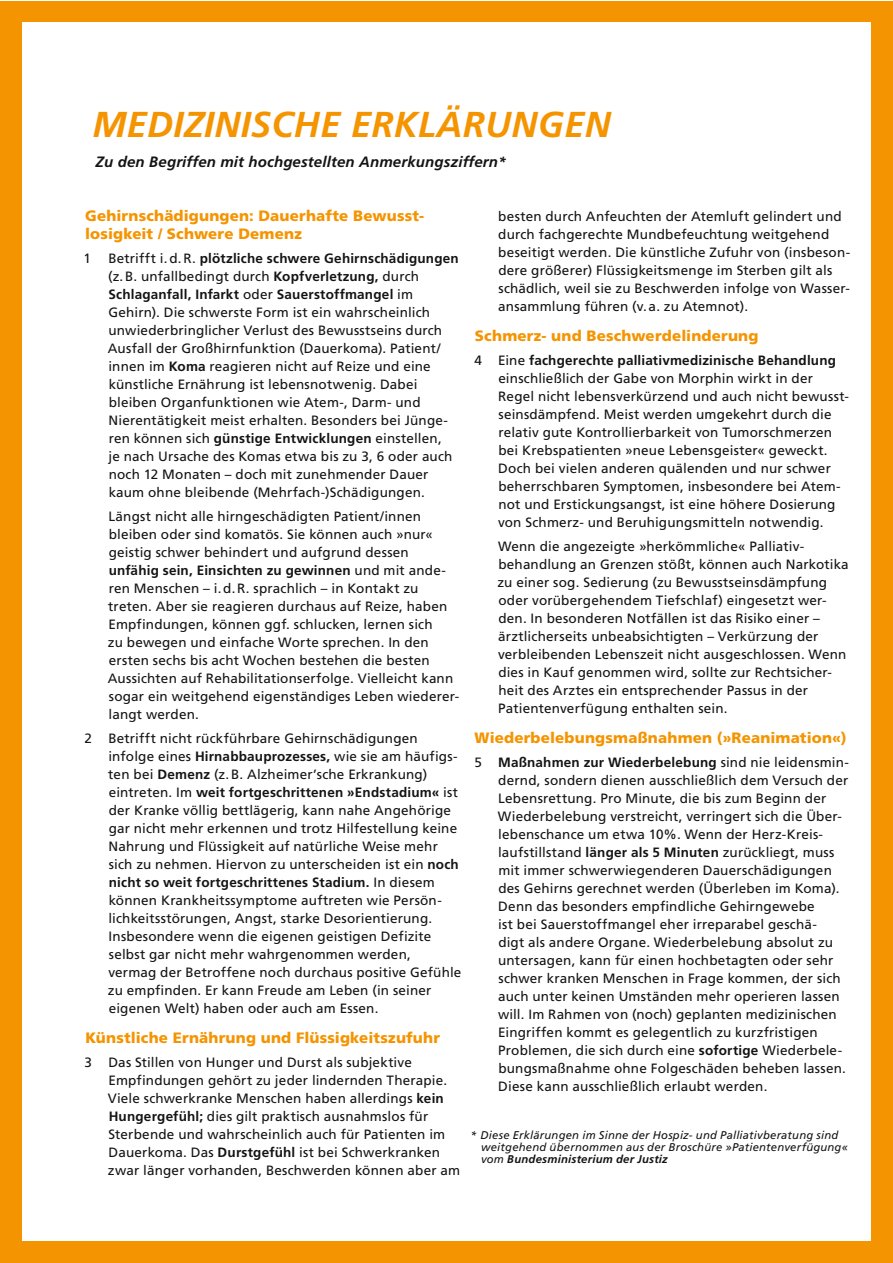
<style>
.page{position:relative;width:893px;height:1263px;background:#fff}
.page>*{position:absolute;margin:0;border:0;box-sizing:border-box;transform-origin:0 0}
.t1{font:italic 700 36px "Frutiger LT Std";letter-spacing:.01em;color:#f59401}
.t2{font:900 15px/18px "Frutiger LT Std";letter-spacing:.01em;color:#f59401}
.t3{font:italic 700 15px "Frutiger LT Std";letter-spacing:.01em;color:#131413}
.t4{font:13.5px/18px "Frutiger LT Std";letter-spacing:.015em;color:#131413}
.t5{font:italic 11.25px/12px "Frutiger LT Std";letter-spacing:.02em;color:#131413}
.s1{font-weight:700}
</style>
<div class="page">
<div style="left:872px;top:1px;width:20px;height:1262px;background:#f59401"></div>
<div style="left:0;top:1px;width:892px;height:20px;background:#f59401"></div>
<div style="left:0;top:1242px;width:892px;height:21px;background:#f59401"></div>
<div style="left:0;top:1px;width:21px;height:1262px;background:#f59401"></div>
<h1 class="t1" style="left:92px;top:103px;width:520px">MEDIZINISCHE ERKLÄRUNGEN</h1>
<p class="t3" style="left:96px;top:153px;width:412px">Zu den Begriffen mit hochgestellten Anmerkungsziffern*</p>
<p class="t2" style="left:85px;top:207px;width:340px">Gehirnschädigungen: Dauerhafte Bewusst&shy;losigkeit / Schwere Demenz</p>
<p class="t4" style="left:83px;top:249px;width:9px">1</p>
<p class="t4" style="left:108px;top:249px;width:352px">Betrifft i.d.R. <span class="s1">plötzliche schwere Gehirnschädigungen </span>(z.B. unfallbedingt durch <span class="s1">Kopfverletzung,</span> durch <span class="s1">Schlaganfall, Infarkt</span> oder <span class="s1">Sauerstoffmangel</span> im Gehirn). Die schwerste Form ist ein wahrscheinlich unwiederbringlicher Verlust des Bewusstseins durch Ausfall der Großhirnfunktion (Dauerkoma). Patient/ innen im <span class="s1">Koma</span> reagieren nicht auf Reize und eine künstliche Ernährung ist lebensnotwenig. Dabei bleiben Organfunktionen wie Atem-, Darm- und Nierentätigkeit meist erhalten. Besonders bei Jünge&shy;ren können sich <span class="s1">günstige Entwicklungen</span> einstellen,<br>je nach Ursache des Komas etwa bis zu 3, 6 oder auch noch 12 Monaten – doch mit zunehmender Dauer kaum ohne bleibende (Mehrfach-)Schädigungen.</p>
<p class="t4" style="left:108px;top:507px;width:353px">Längst nicht alle hirngeschädigten Patient/innen bleiben oder sind komatös. Sie können auch »nur« geistig schwer behindert und aufgrund dessen <span class="s1">unfähig sein, Einsichten zu gewinnen</span> und mit ande&shy;ren Menschen – i.d.R. sprachlich – in Kontakt zu treten. Aber sie reagieren durchaus auf Reize, haben Empfindungen, können ggf. schlucken, lernen sich<br>zu bewegen und einfache Worte sprechen. In den ersten sechs bis acht Wochen bestehen die besten Aussichten auf Rehabilitationserfolge. Vielleicht kann sogar ein weitgehend eigenständiges Leben wiederer&shy;langt werden.</p>
<p class="t4" style="left:108px;top:729px;width:355px;text-indent:-23px">2 Betrifft nicht rückführbare Gehirnschädigungen infolge eines <span class="s1">Hirnabbauprozesses,</span> wie sie am häufigs&shy;ten bei <span class="s1">Demenz</span> (z.B. Alzheimer’sche Erkrankung) eintreten. Im <span class="s1">weit fortgeschrittenen »Endstadium«</span> ist der Kranke völlig bettlägerig, kann nahe Angehörige gar nicht mehr erkennen und trotz Hilfestellung keine Nahrung und Flüssigkeit auf natürliche Weise mehr sich zu nehmen. Hiervon zu unterscheiden ist ein <span class="s1">noch nicht so weit fortgeschrittenes Stadium.</span> In diesem können Krankheitssymptome auftreten wie Persön&shy;lichkeitsstörungen, Angst, starke Desorientierung.<br>Insbesondere wenn die eigenen geistigen Defizite selbst gar nicht mehr wahrgenommen werden, vermag der Betroffene noch durchaus positive Gefühle zu empfinden. Er kann Freude am Leben (in seiner eigenen Welt) haben oder auch am Essen.</p>
<p class="t2" style="left:85px;top:1029px;width:356px">Künstliche Ernährung und Flüssigkeitszufuhr</p>
<p class="t4" style="left:108px;top:1053px;width:354px;text-indent:-23px">3 Das Stillen von Hunger und Durst als subjektive Empfindungen gehört zu jeder lindernden Therapie.<br>Viele schwerkranke Menschen haben allerdings <span class="s1">kein Hungergefühl;</span> dies gilt praktisch ausnahmslos für Sterbende und wahrscheinlich auch für Patienten im Dauerkoma. Das <span class="s1">Durstgefühl</span> ist bei Schwerkranken zwar länger vorhanden, Beschwerden können aber am</p>
<p class="t4" style="left:498px;top:207px;width:354px">besten durch Anfeuchten der Atemluft gelindert und durch fachgerechte Mundbefeuchtung weitgehend beseitigt werden. Die künstliche Zufuhr von (insbeson&shy;dere größerer) Flüssigkeitsmenge im Sterben gilt als schädlich, weil sie zu Beschwerden infolge von Wasser&shy;ansammlung führen (v.a. zu Atemnot).</p>
<p class="t2" style="left:475px;top:327px;width:285px">Schmerz- und Beschwerdelinderung</p>
<p class="t4" style="left:498px;top:351px;width:352px;text-indent:-24px">4 Eine <span class="s1">fachgerechte palliativmedizinische Behandlung </span>einschließlich der Gabe von Morphin wirkt in der Regel nicht lebensverkürzend und auch nicht bewusst&shy;seinsdämpfend. Meist werden umgekehrt durch die relativ gute Kontrollierbarkeit von Tumorschmerzen bei Krebspatienten »neue Lebensgeister« geweckt.<br>Doch bei vielen anderen quälenden und nur schwer beherrschbaren Symptomen, insbesondere bei Atem&shy;not und Erstickungsangst, ist eine höhere Dosierung von Schmerz- und Beruhigungsmitteln notwendig.</p>
<p class="t4" style="left:498px;top:537px;width:353px">Wenn die angezeigte »herkömmliche« Palliativ&shy;behandlung an Grenzen stößt, können auch Narkotika zu einer sog. Sedierung (zu Bewusstseinsdämpfung oder vorübergehendem Tiefschlaf) eingesetzt wer&shy;den. In besonderen Notfällen ist das Risiko einer – ärztlicherseits unbeabsichtigten – Verkürzung der verbleibenden Lebenszeit nicht ausgeschlossen. Wenn dies in Kauf genommen wird, sollte zur Rechtsicher&shy;heit des Arztes ein entsprechender Passus in der Patientenverfügung enthalten sein.</p>
<p class="t2" style="left:475px;top:729px;width:373px">Wiederbelebungsmaßnahmen (»Reanimation«)</p>
<p class="t4" style="left:498px;top:753px;width:352px;text-indent:-24px">5 <span class="s1">Maßnahmen zur Wiederbelebung</span> sind nie leidensmin&shy;dernd, sondern dienen ausschließlich dem Versuch der Lebensrettung. Pro Minute, die bis zum Beginn der Wiederbelebung verstreicht, verringert sich die Über&shy;lebenschance um etwa 10%. Wenn der Herz-Kreis&shy;laufstillstand <span class="s1">länger als 5 Minuten</span> zurückliegt, muss mit immer schwerwiegenderen Dauerschädigungen des Gehirns gerechnet werden (Überleben im Koma).<br>Denn das besonders empfindliche Gehirngewebe<br>ist bei Sauerstoffmangel eher irreparabel geschä-<br>digt als andere Organe. Wiederbelebung absolut zu untersagen, kann für einen hochbetagten oder sehr schwer kranken Menschen in Frage kommen, der sich auch unter keinen Umständen mehr operieren lassen will. Im Rahmen von (noch) geplanten medizinischen Eingriffen kommt es gelegentlich zu kurzfristigen Problemen, die sich durch eine <span class="s1">sofortige</span> Wiederbele&shy;bungsmaßnahme ohne Folgeschäden beheben lassen.<br>Diese kann ausschließlich erlaubt werden.</p>
<p class="t5" style="left:481px;top:1129px;width:368px;text-indent:-11px">* Diese Erklärungen im Sinne der Hospiz- und Palliativberatung sind weitgehend übernommen aus der Broschüre »Patientenverfügung« vom <span class="s1">Bundesministerium der Justiz</span></p>
</div>
